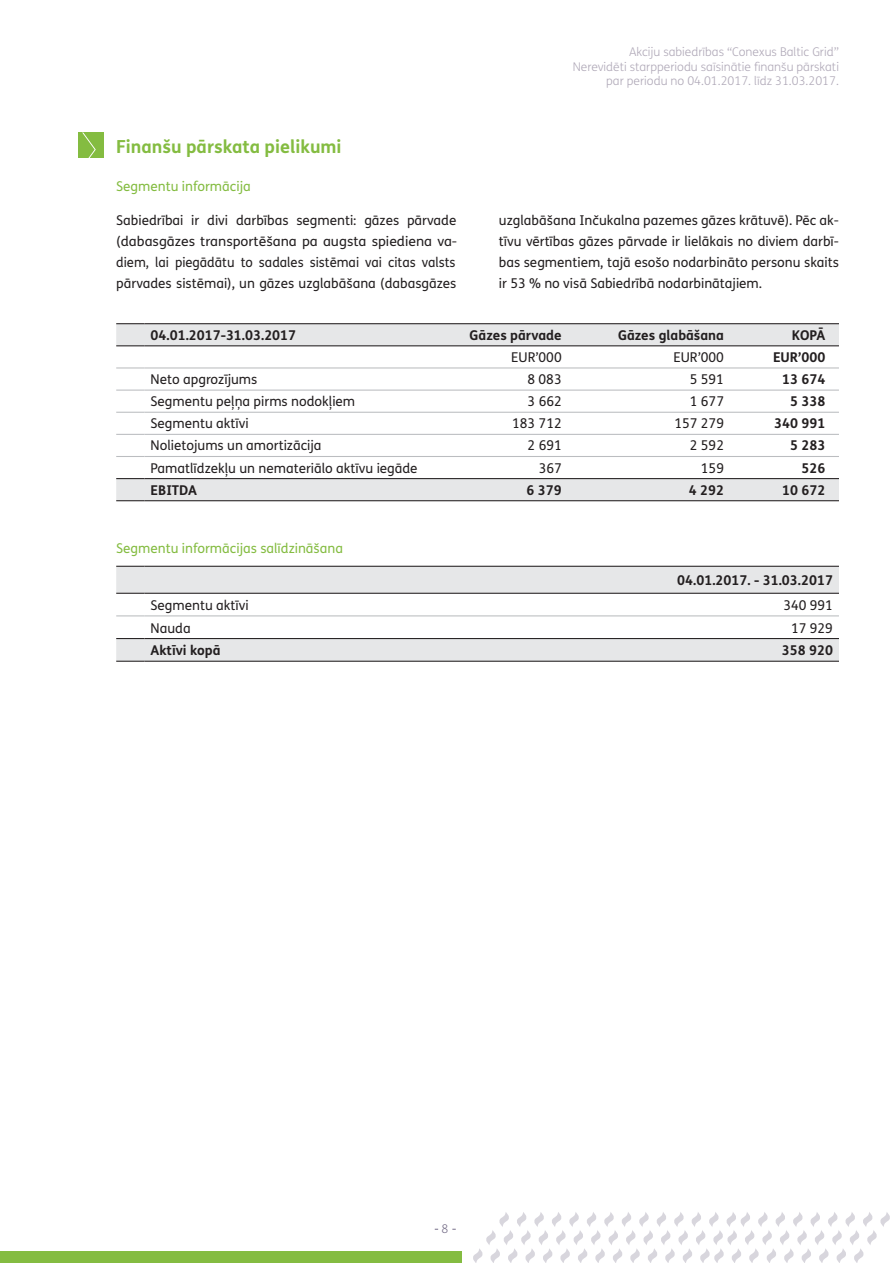
<style>
.page{position:relative;width:893px;height:1263px;background:#fff}
.page>*{position:absolute;margin:0;border:0;box-sizing:border-box;transform-origin:0 0}
.t1{font:700 18px "FS Me Pro";color:#84bc41}
.t2{font:13.5px/21px "FS Me Pro";color:#231f20}
.t3{font:700 13.5px "FS Me Pro";color:#231f20}
.t4{font:13.5px "FS Me Pro";color:#84bc41}
.t5{font:300 12px/14.4px "FS Me Pro";color:#b0a9b8;text-align:right}
.t6{font:300 12px "FS Me Pro";color:#776f89}
</style>
<div class="page">
<div style="left:0;top:1252px;width:461px;height:11px;background:#84bc41"></div>
<svg style="left:473px;top:1212px;width:417px;height:51px"></svg>
<div style="left:78px;top:133px;width:26px;height:25px;background:#84bc41"></div>
<svg style="left:82px;top:133px;width:14px;height:25px"></svg>
<svg style="left:116px;top:324px;width:723px;height:176px"></svg>
<svg style="left:116px;top:500px;width:29px;height:1px"></svg>
<hr style="left:145px;top:500px;width:694px;height:1px;background:#231f20">
<svg style="left:116px;top:323px;width:29px;height:1px"></svg>
<hr style="left:145px;top:323px;width:694px;height:1px;background:#231f20">
<svg style="left:116px;top:345px;width:29px;height:1px"></svg>
<hr style="left:145px;top:345px;width:694px;height:1px;background:#231f20">
<svg style="left:116px;top:478px;width:29px;height:1px"></svg>
<hr style="left:145px;top:478px;width:694px;height:1px;background:#231f20">
<svg style="left:116px;top:367px;width:29px;height:1px"></svg>
<hr style="left:145px;top:367px;width:694px;height:1px;background:#bbbdc0">
<svg style="left:116px;top:390px;width:29px;height:1px"></svg>
<hr style="left:145px;top:390px;width:694px;height:1px;background:#bbbdc0">
<svg style="left:116px;top:412px;width:29px;height:1px"></svg>
<hr style="left:145px;top:412px;width:694px;height:1px;background:#bbbdc0">
<svg style="left:116px;top:434px;width:29px;height:1px"></svg>
<hr style="left:145px;top:434px;width:694px;height:1px;background:#bbbdc0">
<svg style="left:116px;top:456px;width:29px;height:1px"></svg>
<hr style="left:145px;top:456px;width:694px;height:1px;background:#bbbdc0">
<svg style="left:116px;top:567px;width:723px;height:94px;fill:#e6e7e8"></svg>
<svg style="left:116px;top:638px;width:29px;height:1px"></svg>
<hr style="left:145px;top:638px;width:694px;height:1px;background:#231f20">
<svg style="left:116px;top:661px;width:29px;height:1px"></svg>
<hr style="left:145px;top:661px;width:694px;height:1px;background:#231f20">
<svg style="left:116px;top:566px;width:29px;height:1px"></svg>
<hr style="left:145px;top:566px;width:694px;height:1px;background:#231f20">
<svg style="left:116px;top:593px;width:29px;height:1px"></svg>
<hr style="left:145px;top:593px;width:694px;height:1px;background:#231f20">
<svg style="left:116px;top:615px;width:29px;height:1px"></svg>
<hr style="left:145px;top:615px;width:694px;height:1px;background:#bbbdc0">
<h1 class="t1" style="left:116px;top:140px;width:227px">Finanšu pārskata pielikumi</h1>
<p class="t4" style="left:116px;top:182px;width:136px">Segmentu informācija</p>
<p class="t5" style="left:573px;top:45px;width:268px">Akciju sabiedrības “Conexus Baltic Grid”<br>Nerevidēti starpperiodu saīsinātie finanšu pārskati par periodu no 04.01.2017. līdz 31.03.2017.</p>
<p class="t2" style="left:116px;top:211px;width:342px">Sabiedrībai ir divi darbības segmenti: gāzes pārvade (dabasgāzes transportēšana pa augsta spiediena va&shy;diem, lai piegādātu to sadales sistēmai vai citas valsts pārvades sistēmai), un gāzes uzglabāšana (dabasgāzes</p>
<p class="t2" style="left:499px;top:211px;width:342px;text-align:justify">uzglabāšana Inčukalna pazemes gāzes krātuvē). Pēc ak&shy;tīvu vērtības gāzes pārvade ir lielākais no diviem darbī&shy;bas segmentiem, tajā esošo nodarbināto personu skaits ir 53 % no visā Sabiedrībā nodarbinātajiem.</p>
<p class="t3" style="left:151px;top:330px;width:147px">04.01.2017-31.03.2017</p>
<p class="t3" style="left:470px;top:330px;width:94px">Gāzes pārvade</p>
<p class="t3" style="left:618px;top:330px;width:107px">Gāzes glabāšana</p>
<p class="t3" style="left:792px;top:330px;width:35px">KOPĀ</p>
<p class="t2" style="left:511px;top:348px;width:52px">EUR’000</p>
<p class="t2" style="left:673px;top:348px;width:52px">EUR’000</p>
<p class="t3" style="left:773px;top:352px;width:54px">EUR’000</p>
<p class="t2" style="left:151px;top:370px;width:108px">Neto apgrozījums</p>
<p class="t2" style="left:528px;top:370px;width:36px">8 083</p>
<p class="t2" style="left:690px;top:370px;width:36px">5 591</p>
<p class="t3" style="left:782px;top:374px;width:45px">13 674</p>
<p class="t2" style="left:151px;top:393px;width:206px">Segmentu peļņa pirms nodokļiem</p>
<p class="t2" style="left:528px;top:393px;width:36px">3 662</p>
<p class="t2" style="left:690px;top:393px;width:36px">1 677</p>
<p class="t3" style="left:790px;top:397px;width:37px">5 338</p>
<p class="t2" style="left:151px;top:415px;width:100px">Segmentu aktīvi</p>
<p class="t2" style="left:512px;top:415px;width:51px">183 712</p>
<p class="t2" style="left:674px;top:415px;width:51px">157 279</p>
<p class="t3" style="left:774px;top:419px;width:53px">340 991</p>
<p class="t2" style="left:151px;top:437px;width:172px">Nolietojums un amortizācija</p>
<p class="t2" style="left:528px;top:437px;width:36px">2 691</p>
<p class="t2" style="left:690px;top:437px;width:36px">2 592</p>
<p class="t3" style="left:790px;top:441px;width:37px">5 283</p>
<p class="t2" style="left:151px;top:459px;width:268px">Pamatlīdzekļu un nemateriālo aktīvu iegāde</p>
<p class="t2" style="left:539px;top:459px;width:25px">367</p>
<p class="t2" style="left:701px;top:459px;width:25px">159</p>
<p class="t3" style="left:801px;top:463px;width:25px">526</p>
<p class="t3" style="left:151px;top:485px;width:48px">EBITDA</p>
<p class="t3" style="left:526px;top:485px;width:37px">6 379</p>
<p class="t3" style="left:689px;top:485px;width:37px">4 292</p>
<p class="t3" style="left:782px;top:485px;width:45px">10 672</p>
<p class="t4" style="left:116px;top:543px;width:228px">Segmentu informācijas salīdzināšana</p>
<p class="t3" style="left:677px;top:575px;width:157px">04.01.2017. - 31.03.2017</p>
<p class="t2" style="left:151px;top:596px;width:100px">Segmentu aktīvi</p>
<p class="t2" style="left:783px;top:596px;width:51px">340 991</p>
<p class="t2" style="left:151px;top:619px;width:42px">Nauda</p>
<p class="t2" style="left:791px;top:619px;width:43px">17 929</p>
<p class="t3" style="left:151px;top:646px;width:71px">Aktīvi kopā</p>
<p class="t3" style="left:782px;top:646px;width:53px">358 920</p>
<p class="t6" style="left:442px;top:1222px;width:8px">8</p>
</div>
